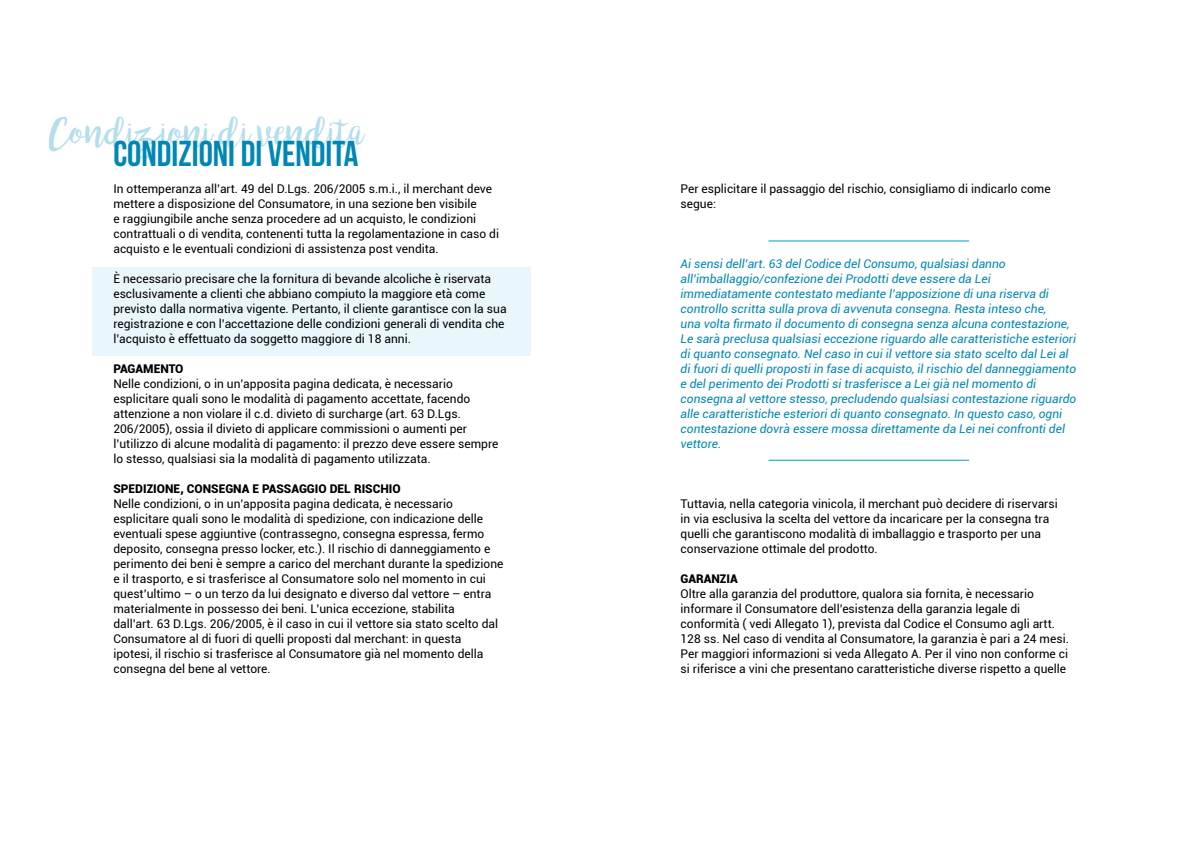
<style>
.page{position:relative;width:1191px;height:842px;background:#fff}
.page>*{position:absolute;margin:0;border:0;box-sizing:border-box;transform-origin:0 0}
.t1{font:41px "bromello";color:#0093c5}
.t2{font:36px "Bebas Neue";color:#0087b5}
.t3{font:12px/15px "Roboto";color:#000}
.t4{font:italic 12px/15px "Roboto";color:#0087b5}
.t5{font:900 12px "Roboto";color:#000}
</style>
<div class="page">
<div style="left:92px;top:267px;width:439px;height:88px;background:#e9f6fb"></div>
<hr style="left:768px;top:241px;width:201px;height:1px;background:#009dc5">
<hr style="left:768px;top:460px;width:201px;height:1px;background:#009dc5">
<h1 class="t1" style="left:49px;top:107px;width:318px">Condizioni di vendita</h1>
<p class="t3" style="left:113px;top:181px;width:387px">In ottemperanza all’art. 49 del D.Lgs. 206/2005 s.m.i., il merchant deve mettere a disposizione del Consumatore, in una sezione ben visibile<br>e raggiungibile anche senza procedere ad un acquisto, le condizioni contrattuali o di vendita, contenenti tutta la regolamentazione in caso di acquisto e le eventuali condizioni di assistenza post vendita.</p>
<p class="t3" style="left:113px;top:271px;width:395px">È necessario precisare che la fornitura di bevande alcoliche è riservata esclusivamente a clienti che abbiano compiuto la maggiore età come previsto dalla normativa vigente. Pertanto, il cliente garantisce con la sua registrazione e con l’accettazione delle condizioni generali di vendita che l’acquisto è effettuato da soggetto maggiore di 18 anni.</p>
<p class="t5" style="left:113px;top:360px;width:72px">PAGAMENTO</p>
<p class="t3" style="left:113px;top:376px;width:386px">Nelle condizioni, o in un’apposita pagina dedicata, è necessario esplicitare quali sono le modalità di pagamento accettate, facendo attenzione a non violare il c.d. divieto di surcharge (art. 63 D.Lgs.<br>206/2005), ossia il divieto di applicare commissioni o aumenti per l’utilizzo di alcune modalità di pagamento: il prezzo deve essere sempre lo stesso, qualsiasi sia la modalità di pagamento utilizzata.</p>
<p class="t5" style="left:113px;top:480px;width:289px">SPEDIZIONE, CONSEGNA E PASSAGGIO DEL RISCHIO</p>
<p class="t3" style="left:113px;top:496px;width:391px">Nelle condizioni, o in un’apposita pagina dedicata, è necessario esplicitare quali sono le modalità di spedizione, con indicazione delle eventuali spese aggiuntive (contrassegno, consegna espressa, fermo deposito, consegna presso locker, etc.). Il rischio di danneggiamento e perimento dei beni è sempre a carico del merchant durante la spedizione e il trasporto, e si trasferisce al Consumatore solo nel momento in cui quest’ultimo – o un terzo da lui designato e diverso dal vettore – entra materialmente in possesso dei beni. L’unica eccezione, stabilita<br>dall’art. 63 D.Lgs. 206/2005, è il caso in cui il vettore sia stato scelto dal Consumatore al di fuori di quelli proposti dal merchant: in questa<br>ipotesi, il rischio si trasferisce al Consumatore già nel momento della consegna del bene al vettore.</p>
<h2 class="t2" style="left:113px;top:134px;width:247px">CONDIZIONI DI VENDITA</h2>
<p class="t3" style="left:680px;top:181px;width:371px">Per esplicitare il passaggio del rischio, consigliamo di indicarlo come segue:</p>
<p class="t4" style="left:680px;top:256px;width:397px">Ai sensi dell’art. 63 del Codice del Consumo, qualsiasi danno all’imballaggio/confezione dei Prodotti deve essere da Lei immediatamente contestato mediante l’apposizione di una riserva di controllo scritta sulla prova di avvenuta consegna. Resta inteso che,<br>una volta firmato il documento di consegna senza alcuna contestazione, Le sarà preclusa qualsiasi eccezione riguardo alle caratteristiche esteriori di quanto consegnato. Nel caso in cui il vettore sia stato scelto dal Lei al di fuori di quelli proposti in fase di acquisto, il rischio del danneggiamento e del perimento dei Prodotti si trasferisce a Lei già nel momento di consegna al vettore stesso, precludendo qualsiasi contestazione riguardo alle caratteristiche esteriori di quanto consegnato. In questo caso, ogni contestazione dovrà essere mossa direttamente da Lei nei confronti del vettore.</p>
<p class="t3" style="left:680px;top:496px;width:379px">Tuttavia, nella categoria vinicola, il merchant può decidere di riservarsi in via esclusiva la scelta del vettore da incaricare per la consegna tra quelli che garantiscono modalità di imballaggio e trasporto per una conservazione ottimale del prodotto.</p>
<p class="t5" style="left:680px;top:570px;width:59px">GARANZIA</p>
<p class="t3" style="left:680px;top:586px;width:390px">Oltre alla garanzia del produttore, qualora sia fornita, è necessario informare il Consumatore dell’esistenza della garanzia legale di conformità ( vedi Allegato 1), prevista dal Codice el Consumo agli artt.<br>128 ss. Nel caso di vendita al Consumatore, la garanzia è pari a 24 mesi.<br>Per maggiori informazioni si veda Allegato A. Per il vino non conforme ci si riferisce a vini che presentano caratteristiche diverse rispetto a quelle</p>
</div>
